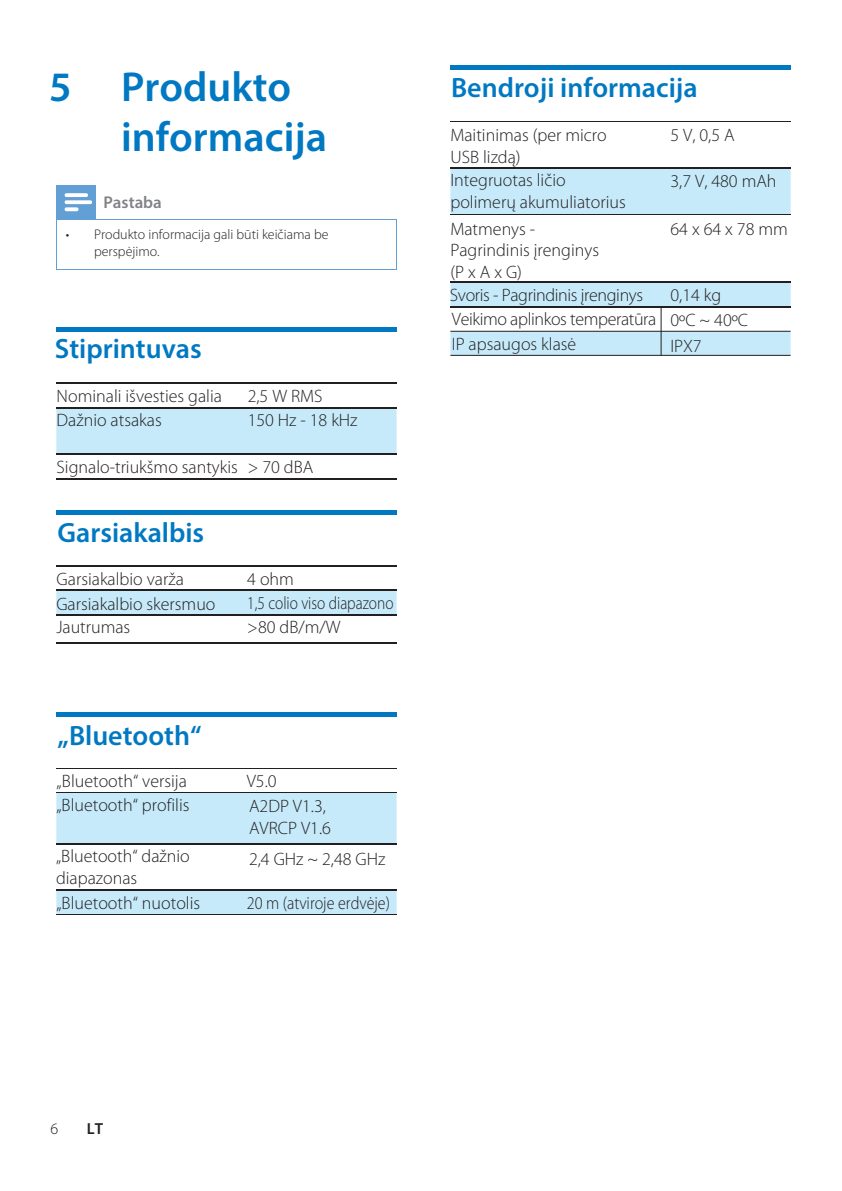
<style>
.page{position:relative;width:842px;height:1191px;background:#fff}
.page>*{position:absolute;margin:0;border:0;box-sizing:border-box;transform-origin:0 0}
.t1{font:600 42px/50.4px "Myriad Pro";color:#0079c2}
.t2{font:600 28px "Myriad Pro";color:#0079c2}
.t3{font:300 18px/21.6px "Myriad Pro";color:#231f20}
.t4{font:300 18px "Myriad Pro";letter-spacing:-.02em;color:#231f20}
.t5{font:300 18px "Myriad Pro";color:#231f20;scale:.85 1}
.t6{font:300 18px "Myriad Pro";color:#231f20;scale:.89 1}
.t7{font:600 17px "Myriad Pro";color:#808285}
.t8{font:600 16px "Myriad Pro";color:#231f20}
.t9{font:300 16px "Myriad Pro";color:#231f20}
.t10{font:300 14px/17px "Myriad Pro";color:#231f20}
</style>
<div class="page">
<hr style="left:56px;top:328px;width:341px;height:4px;background:#0079c2">
<hr style="left:56px;top:510px;width:341px;height:4px;background:#0079c2">
<hr style="left:56px;top:713px;width:341px;height:4px;background:#0079c2">
<div style="left:57px;top:185px;width:38px;height:34px;background:#629fd5"></div>
<hr style="left:56px;top:219px;width:1px;height:50px;background:#629fd5">
<hr style="left:397px;top:219px;width:1px;height:50px;background:#629fd5">
<hr style="left:56px;top:269px;width:39px;height:1px;background:#629fd5">
<hr style="left:95px;top:269px;width:302px;height:1px;background:#629fd5">
<hr style="left:56px;top:185px;width:1px;height:34px;background:#629fd5">
<hr style="left:95px;top:185px;width:1px;height:34px;background:#629fd5">
<hr style="left:95px;top:219px;width:302px;height:1px;background:#629fd5">
<svg style="left:65px;top:193px;width:27px;height:18px"></svg>
<div style="left:56px;top:408px;width:341px;height:45px;background:#c6eafa"></div>
<hr style="left:56px;top:383px;width:209px;height:1px;background:#231f20">
<hr style="left:265px;top:383px;width:132px;height:1px;background:#231f20">
<hr style="left:56px;top:407px;width:209px;height:1px;background:#231f20">
<hr style="left:265px;top:407px;width:132px;height:1px;background:#231f20">
<hr style="left:56px;top:453px;width:209px;height:1px;background:#231f20">
<hr style="left:265px;top:453px;width:132px;height:1px;background:#231f20">
<hr style="left:56px;top:478px;width:209px;height:1px;background:#231f20">
<hr style="left:265px;top:478px;width:132px;height:1px;background:#231f20">
<div style="left:56px;top:591px;width:341px;height:23px;background:#c6eafa"></div>
<hr style="left:56px;top:565px;width:181px;height:1px;background:#231f20">
<hr style="left:237px;top:565px;width:160px;height:1px;background:#231f20">
<hr style="left:56px;top:590px;width:181px;height:1px;background:#231f20">
<hr style="left:237px;top:590px;width:160px;height:1px;background:#231f20">
<hr style="left:56px;top:614px;width:181px;height:1px;background:#231f20">
<hr style="left:237px;top:614px;width:160px;height:1px;background:#231f20">
<hr style="left:56px;top:642px;width:181px;height:1px;background:#231f20">
<hr style="left:237px;top:642px;width:160px;height:1px;background:#231f20">
<svg style="left:56px;top:793px;width:341px;height:121px;fill:#c6eafa"></svg>
<hr style="left:56px;top:768px;width:181px;height:1px;background:#231f20">
<hr style="left:237px;top:768px;width:160px;height:1px;background:#231f20">
<hr style="left:56px;top:792px;width:181px;height:1px;background:#231f20">
<hr style="left:237px;top:792px;width:160px;height:1px;background:#231f20">
<hr style="left:56px;top:843px;width:181px;height:1px;background:#231f20">
<hr style="left:237px;top:843px;width:160px;height:1px;background:#231f20">
<hr style="left:56px;top:889px;width:181px;height:1px;background:#231f20">
<hr style="left:237px;top:889px;width:160px;height:1px;background:#231f20">
<hr style="left:56px;top:914px;width:181px;height:1px;background:#231f20">
<hr style="left:237px;top:914px;width:160px;height:1px;background:#231f20">
<hr style="left:450px;top:66px;width:341px;height:4px;background:#0079c2">
<svg style="left:450px;top:168px;width:341px;height:138px"></svg>
<hr style="left:450px;top:121px;width:181px;height:1px;background:#231f20">
<hr style="left:631px;top:121px;width:160px;height:1px;background:#231f20">
<hr style="left:450px;top:167px;width:181px;height:1px;background:#231f20">
<hr style="left:631px;top:167px;width:160px;height:1px;background:#231f20">
<hr style="left:450px;top:214px;width:181px;height:1px;background:#231f20">
<hr style="left:631px;top:214px;width:160px;height:1px;background:#231f20">
<hr style="left:450px;top:282px;width:181px;height:1px;background:#231f20">
<hr style="left:631px;top:282px;width:160px;height:1px;background:#231f20">
<hr style="left:450px;top:306px;width:181px;height:1px;background:#231f20">
<hr style="left:631px;top:306px;width:160px;height:1px;background:#231f20">
<div style="left:450px;top:332px;width:341px;height:23px;background:#c6eafa"></div>
<hr style="left:450px;top:355px;width:184px;height:1px;background:#231f20">
<hr style="left:450px;top:331px;width:184px;height:1px;background:#231f20">
<hr style="left:634px;top:355px;width:157px;height:1px;background:#231f20">
<hr style="left:634px;top:331px;width:157px;height:1px;background:#231f20">
<hr style="left:661px;top:306px;width:1px;height:49px;background:#231f20">
<h1 class="t1" style="left:121px;top:61px;width:208px;text-indent:-72px">5 Produkto informacija</h1>
<p class="t7" style="left:103px;top:192px;width:60px">Pastaba</p>
<p class="t10" style="left:94px;top:226px;width:236px;text-indent:-28px">• Produkto informacija gali būti keičiama be perspėjimo.</p>
<h2 class="t2" style="left:55px;top:331px;width:148px">Stiprintuvas</h2>
<p class="t3" style="left:57px;top:385px;width:167px">Nominali išvesties galia</p>
<p class="t3" style="left:57px;top:410px;width:107px">Dažnio atsakas</p>
<p class="t3" style="left:248px;top:385px;width:76px">2,5 W RMS</p>
<p class="t3" style="left:248px;top:410px;width:111px">150 Hz - 18 kHz</p>
<p class="t3" style="left:57px;top:456px;width:258px">Signalo-triukšmo santykis &gt; 70 dBA</p>
<h2 class="t2" style="left:58px;top:514px;width:148px">Garsiakalbis</h2>
<p class="t3" style="left:57px;top:568px;width:129px">Garsiakalbio varža</p>
<p class="t3" style="left:247px;top:568px;width:48px">4 ohm</p>
<p class="t3" style="left:56px;top:593px;width:161px">Garsiakalbio skersmuo</p>
<p class="t5" style="left:247px;top:593px;width:174px">1,5 colio viso diapazono</p>
<p class="t3" style="left:56px;top:616px;width:75px">Jautrumas</p>
<p class="t3" style="left:247px;top:617px;width:95px">&gt;80 dB/m/W</p>
<h2 class="t2" style="left:58px;top:717px;width:145px">„Bluetooth“</h2>
<p class="t3" style="left:57px;top:770px;width:132px">„Bluetooth“ versija</p>
<p class="t3" style="left:247px;top:770px;width:31px">V5.0</p>
<p class="t3" style="left:56px;top:795px;width:135px">„Bluetooth“ profilis</p>
<p class="t3" style="left:249px;top:795px;width:83px">A2DP V1.3,<br>AVRCP V1.6</p>
<p class="t3" style="left:56px;top:845px;width:135px">„Bluetooth“ dažnio</p>
<p class="t3" style="left:249px;top:848px;width:138px">2,4 GHz ~ 2,48 GHz</p>
<p class="t3" style="left:56px;top:865px;width:146px;line-height:25px">diapazonas „Bluetooth“ nuotolis</p>
<p class="t6" style="left:247px;top:892px;width:162px">20 m (atviroje erdvėje)</p>
<h2 class="t2" style="left:451px;top:70px;width:248px">Bendroji informacija</h2>
<p class="t3" style="left:450px;top:125px;width:158px">Maitinimas (per micro</p>
<p class="t3" style="left:670px;top:125px;width:66px">5 V, 0,5 A</p>
<p class="t3" style="left:450px;top:146px;width:72px">USB lizdą)</p>
<p class="t3" style="left:450px;top:169px;width:117px">Integruotas ličio</p>
<p class="t3" style="left:670px;top:171px;width:108px">3,7 V, 480 mAh</p>
<p class="t3" style="left:450px;top:191px;width:177px">polimerų akumuliatorius</p>
<p class="t3" style="left:670px;top:218px;width:119px">64 x 64 x 78 mm</p>
<p class="t3" style="left:450px;top:218px;width:150px">Matmenys -<br>Pagrindinis įrenginys (P x A x G)</p>
<p class="t4" style="left:450px;top:285px;width:195px">Svoris - Pagrindinis įrenginys</p>
<p class="t3" style="left:670px;top:284px;width:52px">0,14 kg</p>
<p class="t4" style="left:452px;top:309px;width:298px">Veikimo aplinkos temperatūra 0ºC ~ 40ºC</p>
<p class="t3" style="left:452px;top:334px;width:126px">IP apsaugos klasė</p>
<p class="t3" style="left:670px;top:335px;width:33px">IPX7</p>
<p class="t9" style="left:51px;top:1120px;width:9px">6</p>
<p class="t8" style="left:87px;top:1118px;width:18px">LT</p>
</div>
